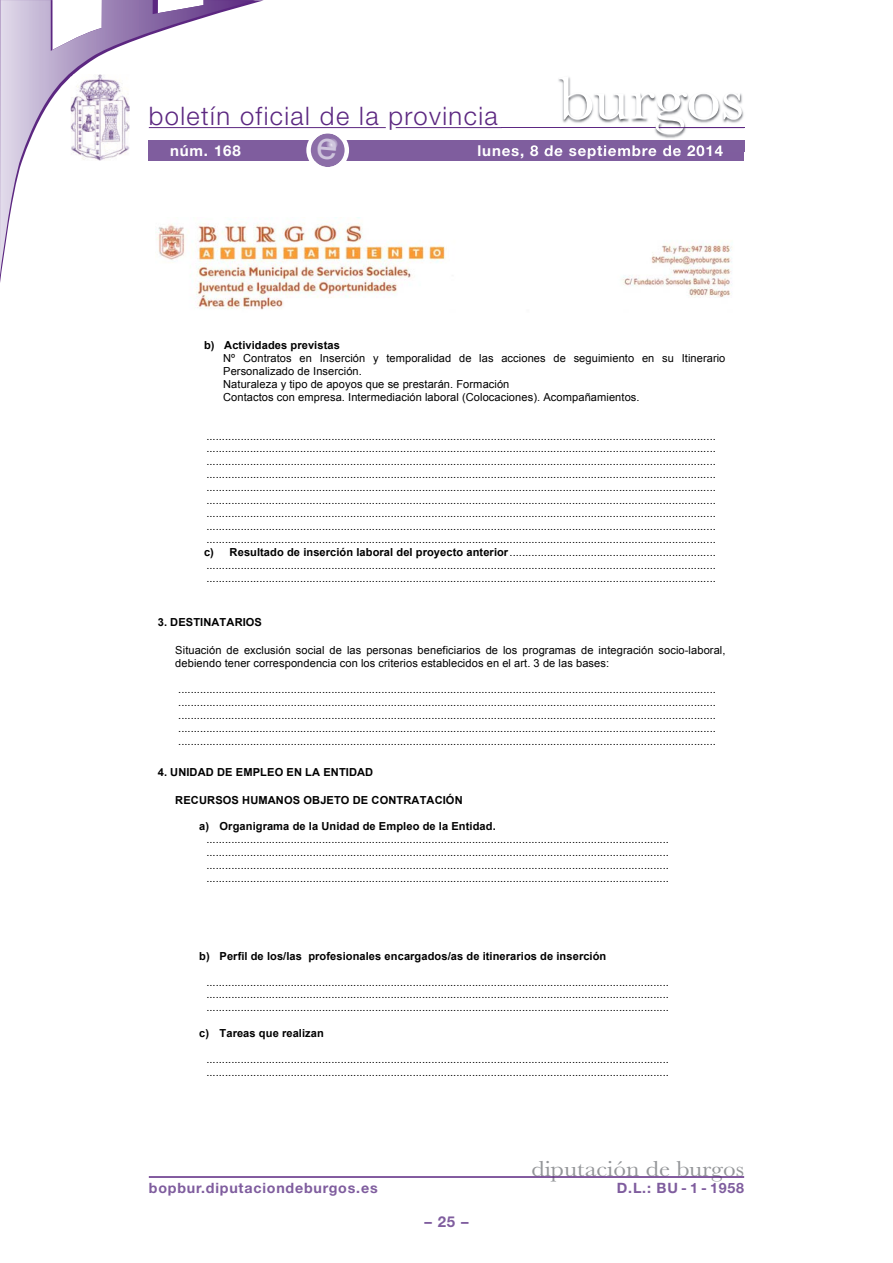
<style>
.page{position:relative;width:893px;height:1263px;background:#fff}
.page>*{position:absolute;margin:0;border:0;box-sizing:border-box;transform-origin:0 0}
.t1{font:63px "Baskerville";letter-spacing:-.01em;color:#fff;scale:1.12 1}
.t2{font:300 25.5px "Helvetica Neue";letter-spacing:.055em;color:#5c2781}
.t3{font:22.5px "Baskerville";color:#939598;scale:1.12 1}
.t4{font:700 15px "Helvetica Neue";letter-spacing:.055em;color:#fff}
.t5{font:700 15px "Helvetica Neue";color:#7f5d9e}
.t6{font:700 14.25px "Helvetica Neue";letter-spacing:.055em;color:#7f5d9e}
.t7{font:11.1px/12.9px "Arial";letter-spacing:.01em;color:#000;text-align:justify}
.t8{font:700 11.1px "Arial";letter-spacing:.01em;color:#000}
.s1{font-weight:700}
</style>
<div class="page">
<hr style="left:396px;top:127px;width:348px;height:1px;background:#5c2781">
<hr style="left:149px;top:127px;width:237px;height:1px;background:#5c2781">
<svg style="left:0;top:0;width:255px;height:275px"></svg>
<div style="left:149px;top:140px;width:595px;height:20px;background:#7f5d9e"></div>
<hr style="left:149px;top:1176px;width:595px;height:2px;background:#5c2781">
<img style="left:558px;top:76px;width:187px;height:75px">
<img style="left:558px;top:127px;width:101px;height:1px">
<img style="left:545px;top:140px;width:199px;height:11px">
<img style="left:502px;top:145px;width:36px;height:6px">
<hr style="left:659px;top:127px;width:85px;height:1px;background:#5c2781">
<img style="left:71px;top:74px;width:59px;height:87px">
<img style="left:156px;top:217px;width:577px;height:93px">
<svg style="left:306px;top:133px;width:43px;height:34px"></svg>
<h2 class="t2" style="left:149px;top:100px;width:350px">boletín oficial de la provincia</h2>
<h1 class="t1" style="left:558px;top:60px;width:168px">burgos</h1>
<h3 class="t4" style="left:170px;top:141px;width:72px">núm. 168</h3>
<h3 class="t4" style="left:478px;top:141px;width:247px">lunes, 8 de septiembre de 2014</h3>
<p class="t8" style="left:204px;top:339px;width:137px">b) Actividades previstas</p>
<p class="t7" style="left:223px;top:351px;width:504px;text-align:left">Nº Contratos en Inserción y temporalidad de las acciones de seguimiento en su Itinerario Personalizado de Inserción.<br>Naturaleza y tipo de apoyos que se prestarán. Formación<br>Contactos con empresa. Intermediación laboral (Colocaciones). Acompañamientos.</p>
<p class="t7" style="left:204px;top:429px;width:513px">................................................................................................................................................................... ................................................................................................................................................................... ................................................................................................................................................................... ................................................................................................................................................................... ................................................................................................................................................................... ................................................................................................................................................................... ................................................................................................................................................................... ................................................................................................................................................................... ................................................................................................................................................................... <span class="s1">c) Resultado de inserción laboral del proyecto anterior</span> .................................................................. ................................................................................................................................................................... ...................................................................................................................................................................</p>
<p class="t8" style="left:158px;top:616px;width:106px">3. DESTINATARIOS</p>
<p class="t7" style="left:175px;top:644px;width:552px">Situación de exclusión social de las personas beneficiarios de los programas de integración socio-laboral, debiendo tener correspondencia con los criterios establecidos en el art. 3 de las bases:</p>
<p class="t7" style="left:178px;top:683px;width:539px">............................................................................................................................................................................ ............................................................................................................................................................................ ............................................................................................................................................................................ ............................................................................................................................................................................ ............................................................................................................................................................................</p>
<p class="t8" style="left:158px;top:766px;width:217px">4. UNIDAD DE EMPLEO EN LA ENTIDAD</p>
<p class="t8" style="left:175px;top:794px;width:289px">RECURSOS HUMANOS OBJETO DE CONTRATACIÓN</p>
<p class="t8" style="left:199px;top:820px;width:298px">a) Organigrama de la Unidad de Empleo de la Entidad.</p>
<p class="t7" style="left:206px;top:833px;width:464px">.................................................................................................................................................... .................................................................................................................................................... .................................................................................................................................................... ....................................................................................................................................................</p>
<p class="t8" style="left:199px;top:949px;width:409px">b) Perfil de los/las profesionales encargados/as de itinerarios de inserción</p>
<p class="t7" style="left:206px;top:975px;width:464px">.................................................................................................................................................... .................................................................................................................................................... ....................................................................................................................................................</p>
<p class="t8" style="left:199px;top:1027px;width:126px">c) Tareas que realizan</p>
<p class="t7" style="left:206px;top:1053px;width:464px">.................................................................................................................................................... ....................................................................................................................................................</p>
<h3 class="t3" style="left:531px;top:1155px;width:191px">diputación de burgos</h3>
<p class="t6" style="left:149px;top:1179px;width:230px">bopbur.diputaciondeburgos.es</p>
<p class="t6" style="left:617px;top:1179px;width:129px">D.L.: BU - 1 - 1958</p>
<h3 class="t5" style="left:424px;top:1212px;width:46px">–25–</h3>
</div>
